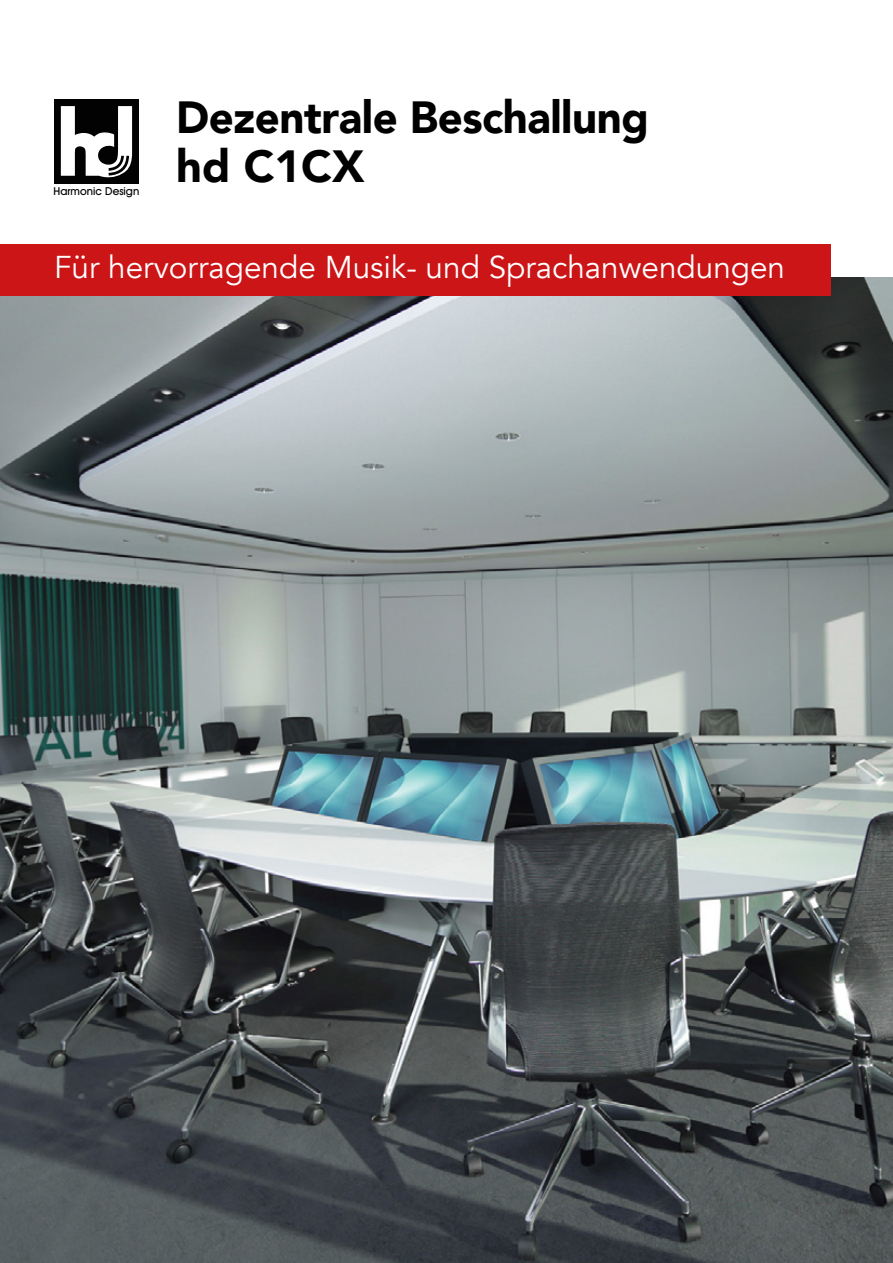
<style>
.page{position:relative;width:893px;height:1263px;background:#fff}
.page>*{position:absolute;margin:0;border:0;box-sizing:border-box;transform-origin:0 0}
.t1{font:900 45px/49.5px "Avenir";letter-spacing:-.01em;color:#000}
.t2{font:31.5px "Avenir";color:#fff}
.t3{font:500 10.95px "Avant Garde IT Cby BT";color:#000}
</style>
<div class="page">
<div style="left:54px;top:99px;width:85px;height:84px;background:#020203"></div>
<svg style="left:61px;top:106px;width:71px;height:72px"></svg>
<img style="left:0;top:277px;width:893px;height:986px">
<div style="left:0;top:244px;width:831px;height:51px;background:#cb1517"></div>
<p class="t3" style="left:54px;top:184px;width:87px">Harmonic Design</p>
<h1 class="t1" style="left:176px;top:91px;width:474px">Dezentrale Beschallung hd C1CX</h1>
<p class="t2" style="left:54px;top:248px;width:733px">Für hervorragende Musik- und Sprachanwendungen</p>
</div>
